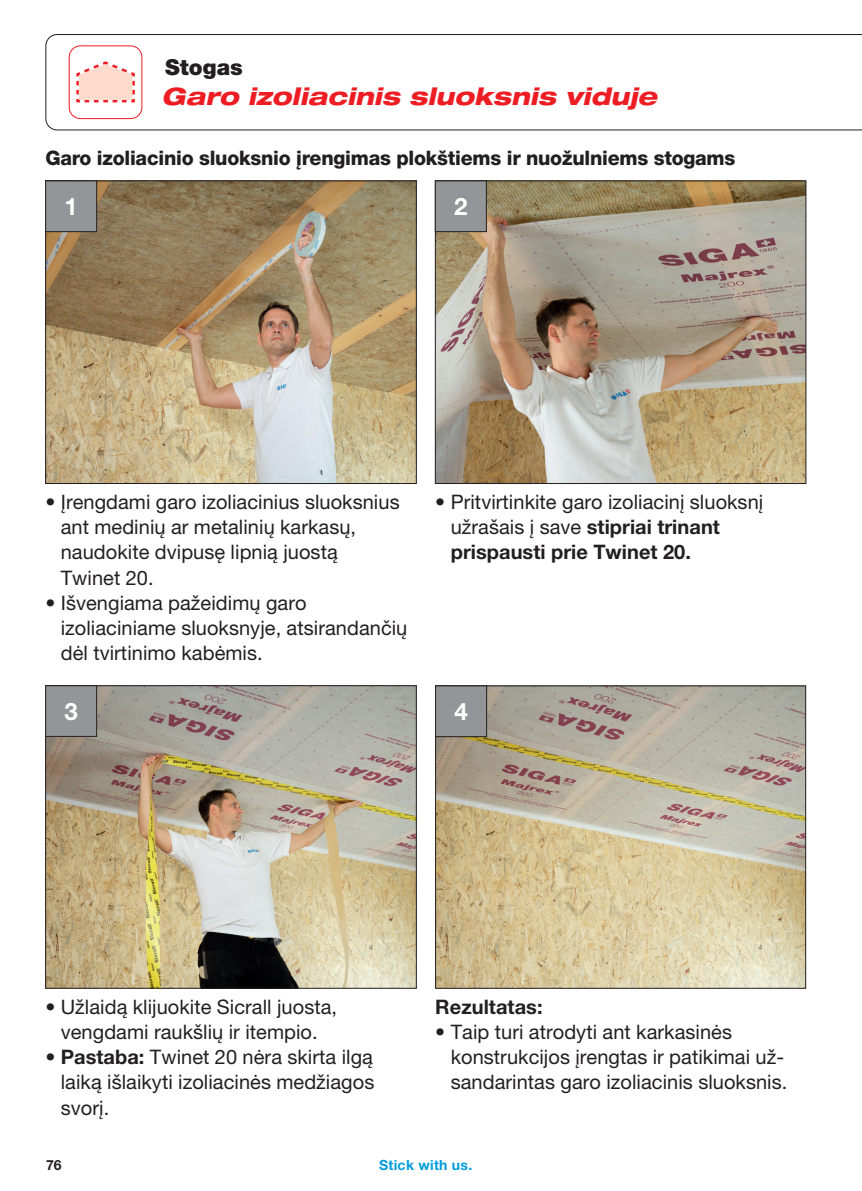
<style>
.page{position:relative;width:862px;height:1191px;background:#fff}
.page>*{position:absolute;margin:0;border:0;box-sizing:border-box;transform-origin:0 0}
.t1{font:italic 800 expanded 24px "Helvetica Neue LT Pro";letter-spacing:.005em;color:#ee1d23}
.t2{font:700 24px "Helvetica Neue LT Pro";color:#fff}
.t3{font:900 22px "Helvetica Neue LT Pro";letter-spacing:.005em;color:#231f20}
.t4{font:20px/25.2px "Helvetica Neue LT Pro";letter-spacing:.005em;color:#231f20}
.t5{font:800 20px "Helvetica Neue LT Pro";letter-spacing:-.01em;color:#231f20}
.t6{font:700 20px "Helvetica Neue LT Pro";letter-spacing:.005em;color:#231f20}
.t7{font:700 14px "Helvetica Neue LT Pro";letter-spacing:.025em;color:#009cdb}
.t8{font:700 14px "Helvetica Neue LT Pro";color:#231f20}
.s1{font-weight:700}
</style>
<div class="page">
<svg style="left:45px;top:34px;width:817px;height:96px"></svg>
<svg style="left:75px;top:60px;width:61px;height:44px"></svg>
<div style="left:69px;top:45px;width:73px;height:74px;border:1px solid #ee1d23;border-radius:11px"></div>
<img style="left:47px;top:183px;width:367px;height:299px">
<div style="left:45px;top:181px;width:371px;height:303px;border:1px solid #231f20"></div>
<div style="left:46px;top:181px;width:51px;height:51px;background:#939598"></div>
<div style="left:45px;top:181px;width:52px;height:51px;border:1px solid #231f20"></div>
<img style="left:47px;top:687px;width:367px;height:299px">
<div style="left:45px;top:685px;width:371px;height:303px;border:1px solid #231f20"></div>
<div style="left:46px;top:685px;width:51px;height:51px;background:#939598"></div>
<div style="left:45px;top:685px;width:52px;height:51px;border:1px solid #231f20"></div>
<img style="left:437px;top:687px;width:367px;height:299px">
<div style="left:435px;top:685px;width:371px;height:303px;border:1px solid #231f20"></div>
<div style="left:435px;top:686px;width:51px;height:50px;background:#939598"></div>
<div style="left:435px;top:685px;width:52px;height:52px;border:1px solid #231f20"></div>
<img style="left:437px;top:183px;width:367px;height:299px">
<div style="left:435px;top:181px;width:371px;height:303px;border:1px solid #231f20"></div>
<div style="left:435px;top:181px;width:51px;height:51px;background:#939598"></div>
<div style="left:435px;top:181px;width:51px;height:51px;border:1px solid #231f20"></div>
<p class="t3" style="left:165px;top:54px;width:79px">Stogas</p>
<p class="t1" style="left:162px;top:81px;width:497px">Garo izoliacinis sluoksnis viduje</p>
<p class="t5" style="left:45px;top:145px;width:691px">Garo izoliacinio sluoksnio įrengimas plokštiems ir nuožulniems stogams</p>
<p class="t2" style="left:64px;top:191px;width:15px">1</p>
<p class="t2" style="left:454px;top:191px;width:15px">2</p>
<p class="t4" style="left:61px;top:489px;width:340px;text-indent:-15px">• Įrengdami garo izoliacinius sluoksnius ant medinių ar metalinių karkasų, naudokite dvipusę lipnią juostą<br>Twinet 20.</p>
<p class="t4" style="left:61px;top:590px;width:348px;text-indent:-15px">• Išvengiama pažeidimų garo izoliaciniame sluoksnyje, atsirandančių dėl tvirtinimo kabėmis.</p>
<p class="t4" style="left:451px;top:489px;width:314px;text-indent:-15px">• Pritvirtinkite garo izoliacinį sluoksnį užrašais į save <span class="s1">stipriai trinant prispausti prie Twinet 20.</span></p>
<p class="t2" style="left:64px;top:696px;width:15px">3</p>
<p class="t2" style="left:454px;top:696px;width:15px">4</p>
<p class="t4" style="left:45px;top:993px;width:293px;text-align:center">• Užlaidą klijuokite Sicrall juosta, vengdami raukšlių ir itempio.</p>
<p class="t4" style="left:61px;top:1044px;width:315px;text-align:justify;text-indent:-15px">• <span class="s1">Pastaba:</span> Twinet 20 nėra skirta ilgą laiką išlaikyti izoliacinės medžiagos svorį.</p>
<p class="t6" style="left:435px;top:994px;width:109px">Rezultatas:</p>
<p class="t4" style="left:451px;top:1019px;width:338px;text-indent:-15px">• Taip turi atrodyti ant karkasinės konstrukcijos įrengtas ir patikimai už&shy;sandarintas garo izoliacinis sluoksnis.</p>
<p class="t8" style="left:46px;top:1156px;width:17px">76</p>
<p class="t7" style="left:379px;top:1156px;width:95px">Stick with us.</p>
</div>
